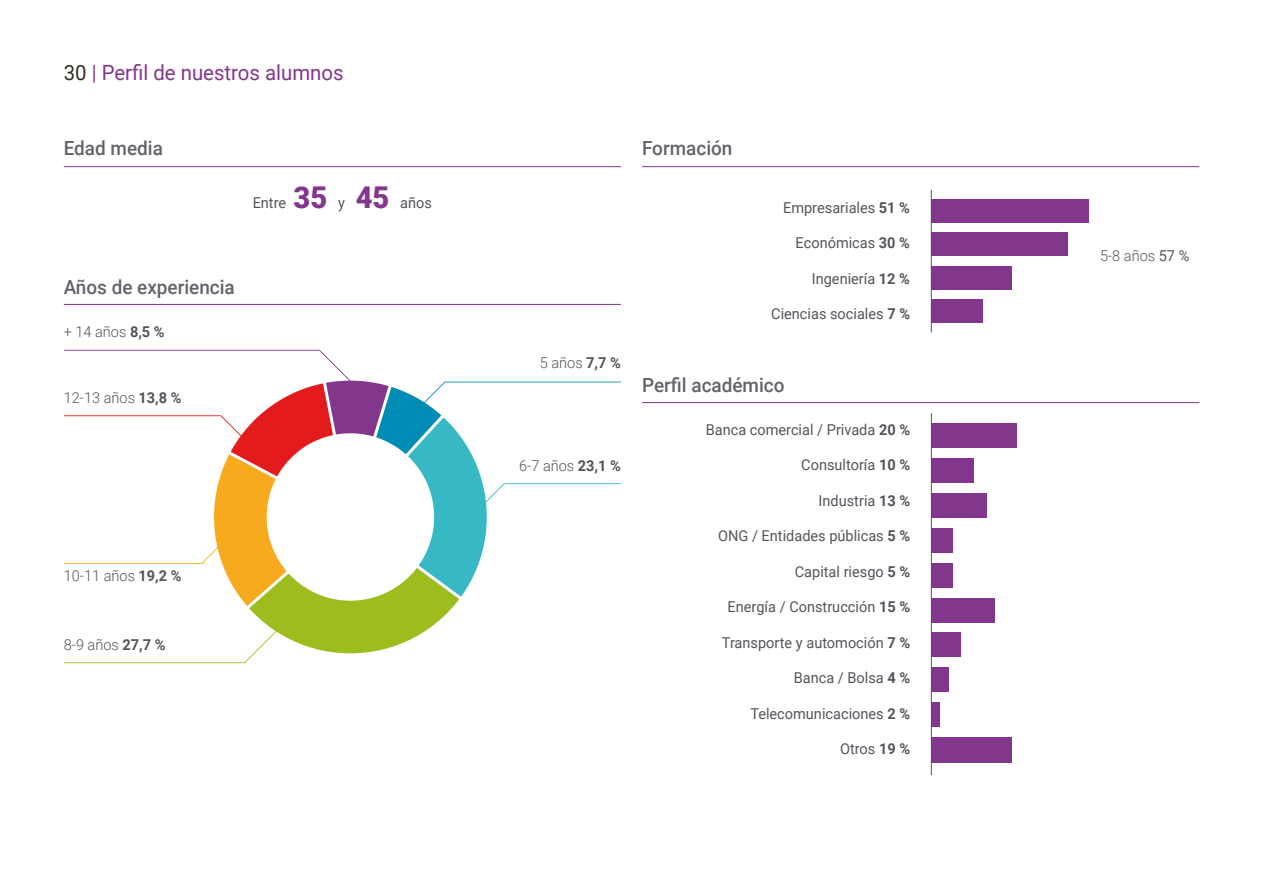
<style>
.page{position:relative;width:1263px;height:893px;background:#fff}
.page>*{position:absolute;margin:0;border:0;box-sizing:border-box;transform-origin:0 0}
.t1{font:21px "Roboto";color:#82368c}
.t2{font:500 19.5px "Roboto";color:#61646a}
.t3{font:15px "Roboto";color:#52555b}
.t4{font:300 15px "Roboto";color:#52555b}
.s1{color:#312e20}
.s2{font-weight:900;font-size:30px;color:#82368c}
.s3{font-weight:700}
.s4{font-weight:400}
</style>
<div class="page">
<div style="left:931px;top:738px;width:81px;height:25px;background:#82368c"></div>
<hr style="left:64px;top:166px;width:557px;height:1px;background:#82368c">
<hr style="left:64px;top:304px;width:557px;height:1px;background:#82368c">
<svg style="left:64px;top:350px;width:557px;height:313px"></svg>
<hr style="left:642px;top:402px;width:557px;height:1px;background:#82368c">
<div style="left:931px;top:423px;width:85px;height:25px;background:#82368c"></div>
<div style="left:931px;top:458px;width:43px;height:25px;background:#82368c"></div>
<div style="left:931px;top:493px;width:56px;height:25px;background:#82368c"></div>
<div style="left:931px;top:528px;width:22px;height:25px;background:#82368c"></div>
<div style="left:931px;top:563px;width:22px;height:24px;background:#82368c"></div>
<div style="left:931px;top:598px;width:64px;height:24px;background:#82368c"></div>
<div style="left:931px;top:632px;width:30px;height:25px;background:#82368c"></div>
<div style="left:931px;top:702px;width:9px;height:25px;background:#82368c"></div>
<div style="left:931px;top:667px;width:17px;height:25px;background:#82368c"></div>
<div style="left:931px;top:737px;width:81px;height:25px;background:#82368c"></div>
<hr style="left:931px;top:413px;width:1px;height:362px;background:#52555b">
<hr style="left:642px;top:166px;width:557px;height:1px;background:#82368c">
<div style="left:931px;top:199px;width:158px;height:24px;background:#82368c"></div>
<div style="left:931px;top:233px;width:136px;height:23px;background:#82368c"></div>
<div style="left:931px;top:266px;width:81px;height:24px;background:#82368c"></div>
<div style="left:931px;top:299px;width:51px;height:24px;background:#82368c"></div>
<hr style="left:931px;top:190px;width:1px;height:142px;background:#52555b">
<h1 class="t1" style="left:64px;top:57px;width:281px"><span class="s1">30</span> | Perfil de nuestros alumnos</h1>
<h2 class="t2" style="left:64px;top:134px;width:101px">Edad media</h2>
<p class="t3" style="left:253px;top:192px;width:181px">Entre <span class="s2">35</span> y <span class="s2">45</span> años</p>
<h2 class="t2" style="left:64px;top:273px;width:173px">Años de experiencia</h2>
<p class="t4" style="left:64px;top:321px;width:102px">+ 14 años <span class="s3">8,5 %</span></p>
<p class="t4" style="left:64px;top:387px;width:119px">12-13 años <span class="s3">13,8 %</span></p>
<p class="t4" style="left:64px;top:565px;width:119px">10-11 años <span class="s3">19,2 %</span></p>
<p class="t4" style="left:64px;top:634px;width:103px">8-9 años <span class="s3">27,7 %</span></p>
<p class="t4" style="left:540px;top:352px;width:83px">5 años <span class="s3">7,7 %</span></p>
<p class="t4" style="left:519px;top:455px;width:103px">6-7 años <span class="s3">23,1 %</span></p>
<h2 class="t2" style="left:642px;top:134px;width:92px">Formación</h2>
<p class="t3" style="left:783px;top:197px;width:128px">Empresariales <span class="s3">51 %</span></p>
<p class="t3" style="left:796px;top:232px;width:116px">Económicas <span class="s3">30 %</span></p>
<p class="t3" style="left:812px;top:268px;width:100px">Ingeniería <span class="s3">12 %</span></p>
<p class="t3" style="left:771px;top:303px;width:140px">Ciencias sociales <span class="s3">7 %</span></p>
<h2 class="t2" style="left:642px;top:371px;width:144px">Perfil académico</h2>
<p class="t3" style="left:706px;top:419px;width:206px">Banca comercial / Privada <span class="s3">20 %</span></p>
<p class="t3" style="left:801px;top:454px;width:110px">Consultoría <span class="s3">10 %</span></p>
<p class="t3" style="left:818px;top:490px;width:93px">Industria <span class="s3">13 %</span></p>
<p class="t3" style="left:718px;top:525px;width:194px">ONG / Entidades públicas <span class="s3">5 %</span></p>
<p class="t3" style="left:795px;top:561px;width:117px">Capital riesgo <span class="s3">5 %</span></p>
<p class="t3" style="left:728px;top:596px;width:184px">Energía / Construcción <span class="s3">15 %</span></p>
<p class="t3" style="left:722px;top:632px;width:190px">Transporte y automoción <span class="s3">7 %</span></p>
<p class="t3" style="left:794px;top:667px;width:118px">Banca / Bolsa <span class="s3">4 %</span></p>
<p class="t3" style="left:750px;top:703px;width:161px">Telecomunicaciones <span class="s3">2 %</span></p>
<p class="t3" style="left:840px;top:738px;width:72px">Otros <span class="s3">19 %</span></p>
<p class="t4" style="left:1100px;top:245px;width:91px">5-8 años <span class="s4">57 %</span></p>
</div>
